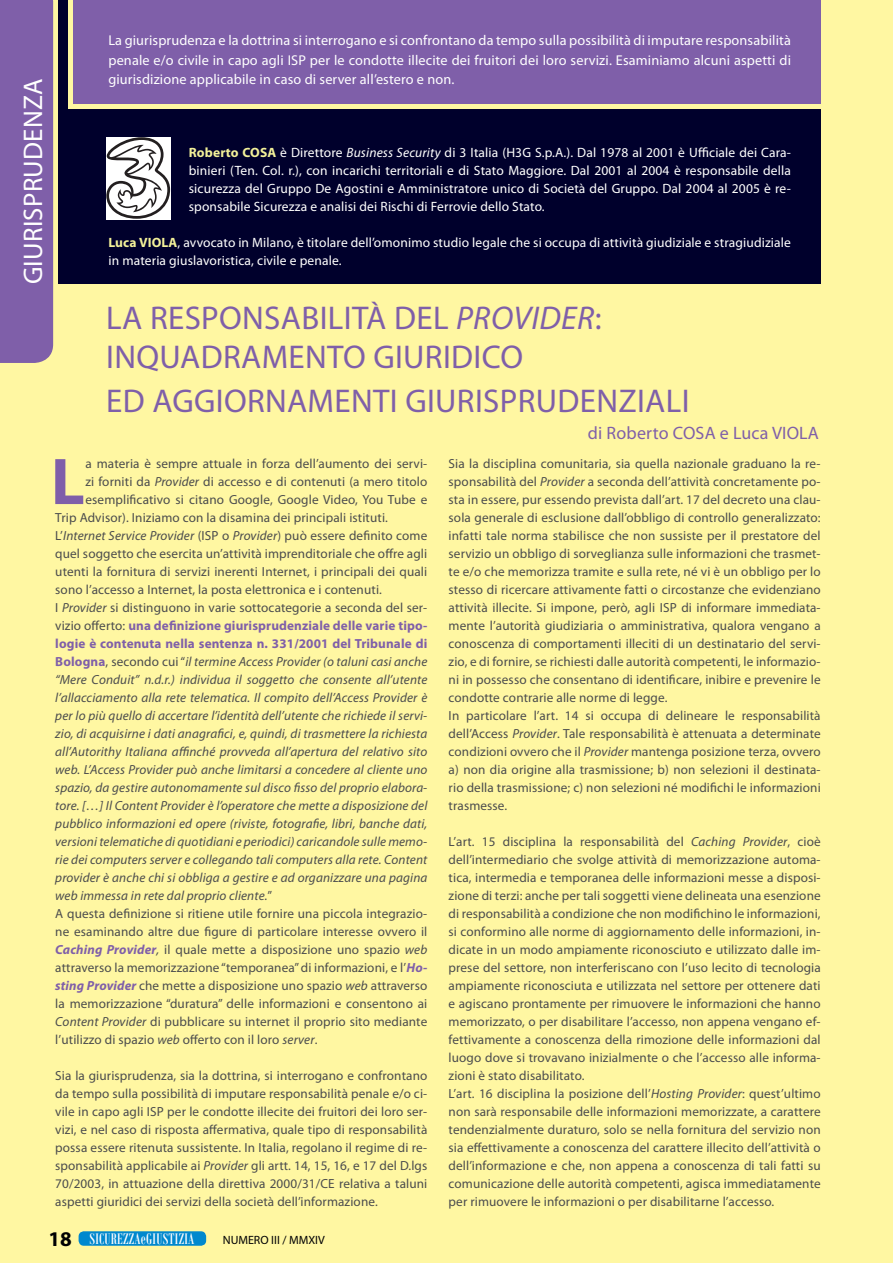
<style>
.page{position:relative;width:893px;height:1263px;background:#fff7a2}
.page>*{position:absolute;margin:0;border:0;box-sizing:border-box;transform-origin:0 0}
.t1{font:700 66.6px "Myriad Pro";color:#7f5fa9}
.t2{font:33px "Myriad Pro";letter-spacing:.01em;color:#7f5fa9}
.t3{font:27px "Myriad Pro";letter-spacing:.01em;color:#fff}
.t4{font:18px "Myriad Pro";letter-spacing:.01em;color:#7f5fa9}
.t5{font:16.5px "Bodoni MT Condensed";letter-spacing:.02em;color:#fff}
.t6{font:14.25px/19.8px "Myriad Pro";letter-spacing:.01em;color:#fff;text-align:justify}
.t7{font:13.5px/18px "Myriad Pro";letter-spacing:.01em;color:#fff;text-align:justify}
.t8{font:13.2px/18px "Myriad Pro";letter-spacing:.01em;color:#4b4c4d;text-align:justify}
.t9{font:italic 13.2px/18px "Myriad Pro";letter-spacing:.01em;color:#4b4c4d;text-align:justify}
.t10{font:12px "Myriad Pro";color:#000103}
.s1{font-weight:700;color:#f3f199}
.s2{font-style:italic}
.s3{font-style:normal}
.s4{font-weight:700;font-style:normal;color:#7f5fa9}
.s5{font-weight:700;font-style:italic;color:#7f5fa9}
.s6{font-family:"Myriad Pro";font-weight:700;font-size:21px;color:#000103}
</style>
<div class="page">
<div style="left:79px;top:1232px;width:126px;height:13px;background:#0088ce;border-radius:4px"></div>
<div style="left:79px;top:1231px;width:127px;height:15px;border:2px solid #0088ce;border-radius:4px"></div>
<div style="left:0;top:0;width:53px;height:363px;background:#7f5fa9"></div>
<div style="left:73px;top:0;width:748px;height:104px;background:#7f5fa9"></div>
<div style="left:58px;top:0;width:10px;height:210px;background:#00002c"></div>
<div style="left:58px;top:110px;width:763px;height:174px;background:#00002c"></div>
<div style="left:106px;top:137px;width:65px;height:83px;background:#fff"></div>
<svg style="left:106px;top:137px;width:64px;height:82px"></svg>
<p class="t3" style="left:17px;top:284px;width:208px;rotate:-90deg">GIURISPRUDENZA</p>
<p class="t6" style="left:108px;top:30px;width:684px">La giurisprudenza e la dottrina si interrogano e si confrontano da tempo sulla possibilità di imputare responsabilità penale e/o civile in capo agli ISP per le condotte illecite dei fruitori dei loro servizi. Esaminiamo alcuni aspetti di giurisdizione applicabile in caso di server all’estero e non.</p>
<p class="t7" style="left:189px;top:143px;width:604px"><span class="s1">Roberto COSA</span> è Direttore <span class="s2">Business Security</span> di 3 Italia (H3G S.p.A.). Dal 1978 al 2001 è Ufficiale dei Cara&shy;binieri (Ten. Col. r.), con incarichi territoriali e di Stato Maggiore. Dal 2001 al 2004 è responsabile della sicurezza del Gruppo De Agostini e Amministratore unico di Società del Gruppo. Dal 2004 al 2005 è re&shy;sponsabile Sicurezza e analisi dei Rischi di Ferrovie dello Stato.</p>
<p class="t7" style="left:108px;top:233px;width:684px"><span class="s1">Luca VIOLA</span>, avvocato in Milano, è titolare dell’omonimo studio legale che si occupa di attività giudiziale e stragiudiziale in materia giuslavoristica, civile e penale.</p>
<p class="t2" style="left:106px;top:297px;width:497px">LA RESPONSABILITÀ DEL <span class="s2">PROVIDER</span>:</p>
<p class="t2" style="left:106px;top:337px;width:418px">INQUADRAMENTO GIURIDICO</p>
<p class="t2" style="left:106px;top:380px;width:585px">ED AGGIORNAMENTI GIURISPRUDENZIALI</p>
<p class="t4" style="left:588px;top:421px;width:233px">di Roberto COSA e Luca VIOLA</p>
<p class="t1" style="left:51px;top:438px;width:36px">L</p>
<p class="t8" style="left:86px;top:454px;width:343px">a materia è sempre attuale in forza dell’aumento dei servi-</p>
<p class="t8" style="left:86px;top:472px;width:343px">zi forniti da <span class="s2">Provider</span> di accesso e di contenuti (a mero titolo</p>
<p class="t8" style="left:86px;top:490px;width:343px">esemplificativo si citano Google, Google Video, You Tube e</p>
<p class="t8" style="left:55px;top:508px;width:334px">Trip Advisor). Iniziamo con la disamina dei principali istituti.</p>
<p class="t8" style="left:55px;top:526px;width:374px">L’<span class="s2">Internet Service Provider</span> (ISP o <span class="s2">Provider</span>) può essere definito come quel soggetto che esercita un’attività imprenditoriale che offre agli utenti la fornitura di servizi inerenti Internet, i principali dei quali sono l’accesso a Internet, la posta elettronica e i contenuti.</p>
<p class="t9" style="left:55px;top:598px;width:374px"><span class="s3">I</span> Provider <span class="s3">si distinguono in varie sottocategorie a seconda del ser&shy;vizio offerto:</span> <span class="s4">una definizione giurisprudenziale delle varie tipo&shy;logie è contenuta nella sentenza n. 331/2001 del Tribunale di Bologna</span><span class="s3">, secondo cui “</span>il termine Access Provider (o taluni casi anche “Mere Conduit” n.d.r.) individua il soggetto che consente all’utente l’allacciamento alla rete telematica. Il compito dell’Access Provider è per lo più quello di accertare l’identità dell’utente che richiede il servi&shy;zio, di acquisirne i dati anagrafici, e, quindi, di trasmettere la richiesta all’Autorithy Italiana affinché provveda all’apertura del relativo sito web. L’Access Provider può anche limitarsi a concedere al cliente uno spazio, da gestire autonomamente sul disco fisso del proprio elabora&shy;tore. […] Il Content Provider è l’operatore che mette a disposizione del pubblico informazioni ed opere (riviste, fotografie, libri, banche dati, versioni telematiche di quotidiani e periodici) caricandole sulle memo&shy;rie dei computers server e collegando tali computers alla rete. Content provider è anche chi si obbliga a gestire e ad organizzare una pagina web immessa in rete dal proprio cliente.<span class="s3">”</span></p>
<p class="t8" style="left:55px;top:904px;width:374px">A questa definizione si ritiene utile fornire una piccola integrazio&shy;ne esaminando altre due figure di particolare interesse ovvero il <span class="s5">Caching Provider</span><span class="s2">,</span> il quale mette a disposizione uno spazio <span class="s2">web </span>attraverso la memorizzazione “temporanea” di informazioni, e l’<span class="s5">Ho&shy;sting Provider</span> che mette a disposizione uno spazio <span class="s2">web</span> attraverso la memorizzazione “duratura” delle informazioni e consentono ai <span class="s2">Content Provider</span> di pubblicare su internet il proprio sito mediante l’utilizzo di spazio <span class="s2">web</span> offerto con il loro <span class="s2">server</span>.</p>
<p class="t8" style="left:55px;top:1066px;width:374px">Sia la giurisprudenza, sia la dottrina, si interrogano e confrontano da tempo sulla possibilità di imputare responsabilità penale e/o ci&shy;vile in capo agli ISP per le condotte illecite dei fruitori dei loro ser&shy;vizi, e nel caso di risposta affermativa, quale tipo di responsabilità possa essere ritenuta sussistente. In Italia, regolano il regime di re&shy;sponsabilità applicabile ai <span class="s2">Provider</span> gli artt. 14, 15, 16, e 17 del D.lgs 70/2003, in attuazione della direttiva 2000/31/CE relativa a taluni aspetti giuridici dei servizi della società dell’informazione.</p>
<p class="t8" style="left:449px;top:454px;width:374px">Sia la disciplina comunitaria, sia quella nazionale graduano la re&shy;sponsabilità del <span class="s2">Provider</span> a seconda dell’attività concretamente po&shy;sta in essere, pur essendo prevista dall’art. 17 del decreto una clau&shy;sola generale di esclusione dall’obbligo di controllo generalizzato: infatti tale norma stabilisce che non sussiste per il prestatore del servizio un obbligo di sorveglianza sulle informazioni che trasmet&shy;te e/o che memorizza tramite e sulla rete, né vi è un obbligo per lo stesso di ricercare attivamente fatti o circostanze che evidenziano attività illecite. Si impone, però, agli ISP di informare immediata&shy;mente l’autorità giudiziaria o amministrativa, qualora vengano a conoscenza di comportamenti illeciti di un destinatario del servi&shy;zio, e di fornire, se richiesti dalle autorità competenti, le informazio&shy;ni in possesso che consentano di identificare, inibire e prevenire le condotte contrarie alle norme di legge.</p>
<p class="t8" style="left:449px;top:706px;width:374px">In particolare l’art. 14 si occupa di delineare le responsabilità dell’Access <span class="s2">Provider</span>. Tale responsabilità è attenuata a determinate condizioni ovvero che il <span class="s2">Provider</span> mantenga posizione terza, ovvero a) non dia origine alla trasmissione; b) non selezioni il destinata&shy;rio della trasmissione; c) non selezioni né modifichi le informazioni trasmesse.</p>
<p class="t8" style="left:449px;top:832px;width:374px">L’art. 15 disciplina la responsabilità del <span class="s2">Caching Provider</span>, cioè dell’intermediario che svolge attività di memorizzazione automa&shy;tica, intermedia e temporanea delle informazioni messe a disposi&shy;zione di terzi: anche per tali soggetti viene delineata una esenzione di responsabilità a condizione che non modifichino le informazioni, si conformino alle norme di aggiornamento delle informazioni, in&shy;dicate in un modo ampiamente riconosciuto e utilizzato dalle im&shy;prese del settore, non interferiscano con l’uso lecito di tecnologia ampiamente riconosciuta e utilizzata nel settore per ottenere dati e agiscano prontamente per rimuovere le informazioni che hanno memorizzato, o per disabilitare l’accesso, non appena vengano ef&shy;fettivamente a conoscenza della rimozione delle informazioni dal luogo dove si trovavano inizialmente o che l’accesso alle informa&shy;zioni è stato disabilitato.</p>
<p class="t8" style="left:449px;top:1084px;width:374px">L’art. 16 disciplina la posizione dell’<span class="s2">Hosting Provider</span>: quest’ultimo non sarà responsabile delle informazioni memorizzate, a carattere tendenzialmente duraturo, solo se nella fornitura del servizio non sia effettivamente a conoscenza del carattere illecito dell’attività o dell’informazione e che, non appena a conoscenza di tali fatti su comunicazione delle autorità competenti, agisca immediatamente per rimuovere le informazioni o per disabilitarne l’accesso.</p>
<p class="t5" style="left:49px;top:1228px;width:147px"><span class="s6">18</span> SICUREZZAeGIUSTIZIA</p>
<p class="t10" style="left:223px;top:1232px;width:104px">NUMERO III / MMXIV</p>
</div>
